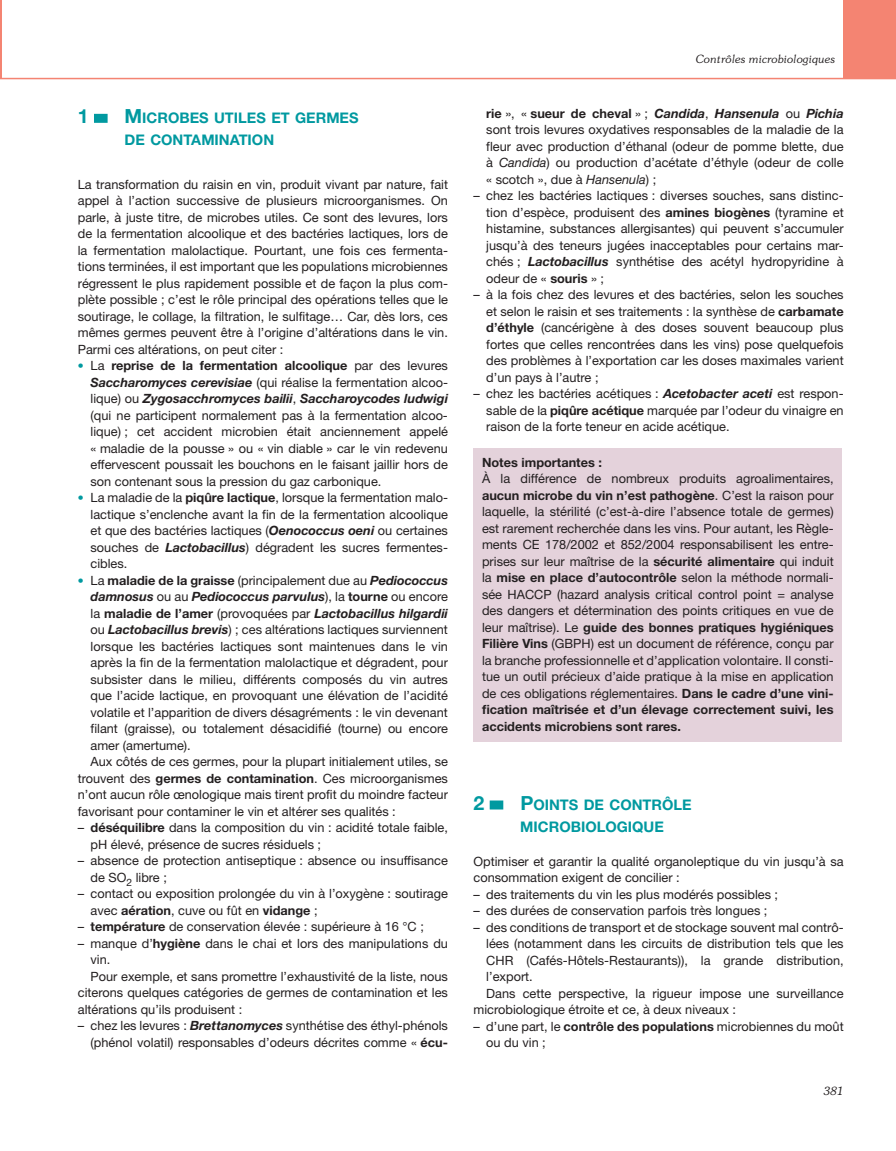
<style>
.page{position:relative;width:896px;height:1151px;background:#fff}
.page>*{position:absolute;margin:0;border:0;box-sizing:border-box;transform-origin:0 0}
.t1{font:700 19.5px "Helvetica Neue";color:#0099a0}
.t2{font:700 14.7px/22.5px "Helvetica Neue";color:#0099a0}
.t3{font:12.75px/16.5px "Helvetica Neue";color:#231f20;text-align:justify}
.t4{font:italic 700 12.75px "Helvetica Neue";color:#231f20}
.t5{font:700 12.75px "Helvetica Neue";color:#231f20}
.t6{font:italic 300 11.25px "Souvenir";color:#231f20}
.s1{font-family:"Souvenir";font-weight:300;color:#0099a0}
.s2{font-weight:700}
.s3{font-weight:700;font-style:italic}
.s4{font-weight:400;font-style:normal}
.s5{font-style:normal}
.s6{font-style:italic}
</style>
<div class="page">
<div style="left:843px;top:0;width:52px;height:78px;background:#f48472"></div>
<hr style="left:0;top:78px;width:895px;height:1px;background:#f48472">
<hr style="left:0;top:0;width:1px;height:78px;background:#f48472">
<div style="left:94px;top:114px;width:14px;height:9px;background:#0099a0"></div>
<div style="left:489px;top:800px;width:14px;height:9px;background:#0099a0"></div>
<div style="left:473px;top:448px;width:369px;height:293px;background:#e4d2db"></div>
<h1 class="t1" style="left:78px;top:104px;width:38px">1 M</h1>
<p class="t2" style="left:125px;top:106px;width:235px;text-indent:18px">ICROBES UTILES ET GERMES<br>DE CONTAMINATION</p>
<p class="t3" style="left:78px;top:176px;width:371px">La transformation du raisin en vin, produit vivant par nature, fait appel à l’action successive de plusieurs microorganismes. On parle, à juste titre, de microbes utiles. Ce sont des levures, lors de la fermentation alcoolique et des bactéries lactiques, lors de la fermentation malolactique. Pourtant, une fois ces fermenta&shy;tions terminées, il est important que les populations microbiennes régressent le plus rapidement possible et de façon la plus com&shy;plète possible ; c’est le rôle principal des opérations telles que le soutirage, le collage, la filtration, le sulfitage… Car, dès lors, ces mêmes germes peuvent être à l’origine d’altérations dans le vin.<br>Parmi ces altérations, on peut citer :</p>
<p class="t3" style="left:91px;top:357px;width:359px;text-indent:-13px"><span class="s1">•</span> La <span class="s2">reprise de la fermentation alcoolique</span> par des levures <span class="s3">Saccharomyces cerevisiae</span> (qui réalise la fermentation alcoo&shy;lique) ou <span class="s3">Zygosacchromyces bailii</span>, <span class="s3">Saccharoycodes ludwigi </span>(qui ne participent normalement pas à la fermentation alcoo&shy;lique) ; cet accident microbien était anciennement appelé « maladie de la pousse » ou « vin diable » car le vin redevenu effervescent poussait les bouchons en le faisant jaillir hors de son contenant sous la pression du gaz carbonique.</p>
<p class="t3" style="left:91px;top:489px;width:359px;text-indent:-13px"><span class="s1">•</span> La maladie de la <span class="s2">piqûre lactique</span>, lorsque la fermentation malo&shy;lactique s’enclenche avant la fin de la fermentation alcoolique et que des bactéries lactiques (<span class="s3">Oenococcus oeni</span> ou certaines souches de <span class="s3">Lactobacillus</span>) dégradent les sucres fermentes&shy;cibles.</p>
<p class="t3" style="left:78px;top:572px;width:371px"><span class="s1">•</span> La <span class="s2">maladie de la graisse</span> (principalement due au <span class="s3">Pediococcus</span></p>
<p class="t4" style="left:91px;top:589px;width:359px">damnosus <span class="s4">ou au</span> Pediococcus parvulus<span class="s4">), la</span> <span class="s5">tourne</span> <span class="s4">ou encore</span></p>
<p class="t4" style="left:91px;top:605px;width:359px"><span class="s4">la</span> <span class="s5">maladie de l’amer</span> <span class="s4">(provoquées par</span> Lactobacillus hilgardii</p>
<p class="t3" style="left:90px;top:621px;width:359px">ou <span class="s3">Lactobacillus brevis</span>) ; ces altérations lactiques surviennent</p>
<p class="t3" style="left:90px;top:638px;width:359px">lorsque les bactéries lactiques sont maintenues dans le vin</p>
<p class="t3" style="left:90px;top:654px;width:359px">après la fin de la fermentation malolactique et dégradent, pour</p>
<p class="t3" style="left:90px;top:671px;width:359px">subsister dans le milieu, différents composés du vin autres</p>
<p class="t3" style="left:90px;top:687px;width:359px">que l’acide lactique, en provoquant une élévation de l’acidité</p>
<p class="t3" style="left:90px;top:704px;width:359px">volatile et l’apparition de divers désagréments : le vin devenant</p>
<p class="t3" style="left:90px;top:720px;width:359px">filant (graisse), ou totalement désacidifié (tourne) ou encore</p>
<p class="t3" style="left:90px;top:737px;width:102px">amer (amertume).</p>
<p class="t3" style="left:90px;top:753px;width:359px">Aux côtés de ces germes, pour la plupart initialement utiles, se</p>
<p class="t3" style="left:78px;top:770px;width:371px">trouvent des <span class="s2">germes de contamination</span>. Ces microorganismes</p>
<p class="t3" style="left:78px;top:786px;width:371px">n’ont aucun rôle œnologique mais tirent profit du moindre facteur</p>
<p class="t3" style="left:78px;top:803px;width:319px">favorisant pour contaminer le vin et altérer ses qualités :</p>
<p class="t3" style="left:90px;top:819px;width:359px;text-indent:-13px">– <span class="s2">déséquilibre</span> dans la composition du vin : acidité totale faible, pH élevé, présence de sucres résiduels ;</p>
<p class="t3" style="left:90px;top:852px;width:359px;text-indent:-13px">– absence de protection antiseptique : absence ou insuffisance de SO<sub>2</sub> libre ;</p>
<p class="t3" style="left:91px;top:885px;width:359px;text-indent:-13px">– contact ou exposition prolongée du vin à l’oxygène : soutirage avec <span class="s2">aération</span>, cuve ou fût en <span class="s2">vidange</span> ;</p>
<p class="t3" style="left:78px;top:918px;width:347px">– <span class="s2">température</span> de conservation élevée : supérieure à 16 °C ;</p>
<p class="t3" style="left:78px;top:935px;width:371px">– manque d’<span class="s2">hygiène</span> dans le chai et lors des manipulations du</p>
<p class="t3" style="left:91px;top:951px;width:21px">vin.</p>
<p class="t3" style="left:91px;top:968px;width:359px">Pour exemple, et sans promettre l’exhaustivité de la liste, nous</p>
<p class="t3" style="left:78px;top:984px;width:371px">citerons quelques catégories de germes de contamination et les</p>
<p class="t3" style="left:78px;top:1001px;width:166px">altérations qu’ils produisent :</p>
<p class="t3" style="left:78px;top:1017px;width:371px;text-align:right">– chez les levures : <span class="s3">Brettanomyces</span> synthétise des éthyl-phénols (phénol volatil) responsables d’odeurs décrites comme « <span class="s2">écu-</span></p>
<p class="t6" style="left:695px;top:53px;width:141px">Contrôles microbiologiques</p>
<p class="t3" style="left:486px;top:105px;width:359px"><span class="s2">rie</span> », « <span class="s2">sueur de cheval</span> » ; <span class="s3">Candida</span>, <span class="s3">Hansenula</span> ou <span class="s3">Pichia </span>sont trois levures oxydatives responsables de la maladie de la fleur avec production d’éthanal (odeur de pomme blette, due à <span class="s6">Candida</span>) ou production d’acétate d’éthyle (odeur de colle « scotch », due à <span class="s6">Hansenula</span>) ;</p>
<p class="t3" style="left:486px;top:187px;width:359px;text-indent:-13px">– chez les bactéries lactiques : diverses souches, sans distinc&shy;tion d’espèce, produisent des <span class="s2">amines biogènes</span> (tyramine et histamine, substances allergisantes) qui peuvent s’accumuler jusqu’à des teneurs jugées inacceptables pour certains mar&shy;chés ; <span class="s3">Lactobacillus</span> synthétise des acétyl hydropyridine à odeur de « <span class="s2">souris</span> » ;</p>
<p class="t3" style="left:486px;top:286px;width:359px;text-indent:-13px">– à la fois chez des levures et des bactéries, selon les souches et selon le raisin et ses traitements : la synthèse de <span class="s2">carbamate d’éthyle</span> (cancérigène à des doses souvent beaucoup plus fortes que celles rencontrées dans les vins) pose quelquefois des problèmes à l’exportation car les doses maximales varient d’un pays à l’autre ;</p>
<p class="t3" style="left:486px;top:385px;width:359px;text-indent:-13px">– chez les bactéries acétiques : <span class="s3">Acetobacter aceti</span> est respon&shy;sable de la <span class="s2">piqûre acétique</span> marquée par l’odeur du vinaigre en raison de la forte teneur en acide acétique.</p>
<p class="t5" style="left:482px;top:454px;width:121px">Notes importantes :</p>
<p class="t3" style="left:482px;top:470px;width:353px">À la différence de nombreux produits agroalimentaires, <span class="s2">aucun microbe du vin n’est pathogène</span>. C’est la raison pour laquelle, la stérilité (c’est-à-dire l’absence totale de germes) est rarement recherchée dans les vins. Pour autant, les Règle&shy;ments CE 178/2002 et 852/2004 responsabilisent les entre&shy;prises sur leur maîtrise de la <span class="s2">sécurité alimentaire</span> qui induit la <span class="s2">mise en place d’autocontrôle</span> selon la méthode normali&shy;sée HACCP (hazard analysis critical control point = analyse des dangers et détermination des points critiques en vue de leur maîtrise). Le <span class="s2">guide des bonnes pratiques hygiéniques Filière Vins</span> (GBPH) est un document de référence, conçu par la branche professionnelle et d’application volontaire. Il consti&shy;tue un outil précieux d’aide pratique à la mise en application de ces obligations réglementaires. <span class="s2">Dans le cadre d’une vini&shy;fication maîtrisée et d’un élevage correctement suivi, les accidents microbiens sont rares.</span></p>
<h1 class="t1" style="left:473px;top:790px;width:37px">2 P</h1>
<p class="t2" style="left:520px;top:792px;width:173px;text-indent:13px">OINTS DE CONTRÔLE<br>MICROBIOLOGIQUE</p>
<p class="t3" style="left:473px;top:852px;width:371px">Optimiser et garantir la qualité organoleptique du vin jusqu’à sa consommation exigent de concilier :</p>
<p class="t3" style="left:473px;top:885px;width:306px">– des traitements du vin les plus modérés possibles ;</p>
<p class="t3" style="left:473px;top:902px;width:295px">– des durées de conservation parfois très longues ;</p>
<p class="t3" style="left:473px;top:918px;width:371px">– des conditions de transport et de stockage souvent mal contrô-</p>
<p class="t3" style="left:486px;top:935px;width:359px">lées (notamment dans les circuits de distribution tels que les</p>
<p class="t3" style="left:486px;top:951px;width:359px">CHR (Cafés-Hôtels-Restaurants)), la grande distribution,</p>
<p class="t3" style="left:486px;top:968px;width:48px">l’export.</p>
<p class="t3" style="left:486px;top:984px;width:359px">Dans cette perspective, la rigueur impose une surveillance</p>
<p class="t3" style="left:473px;top:1001px;width:264px">microbiologique étroite et ce, à deux niveaux :</p>
<p class="t3" style="left:486px;top:1017px;width:359px;text-indent:-13px">– d’une part, le <span class="s2">contrôle des populations</span> microbiennes du moût ou du vin ;</p>
<p class="t6" style="left:823px;top:1084px;width:22px">381</p>
</div>
